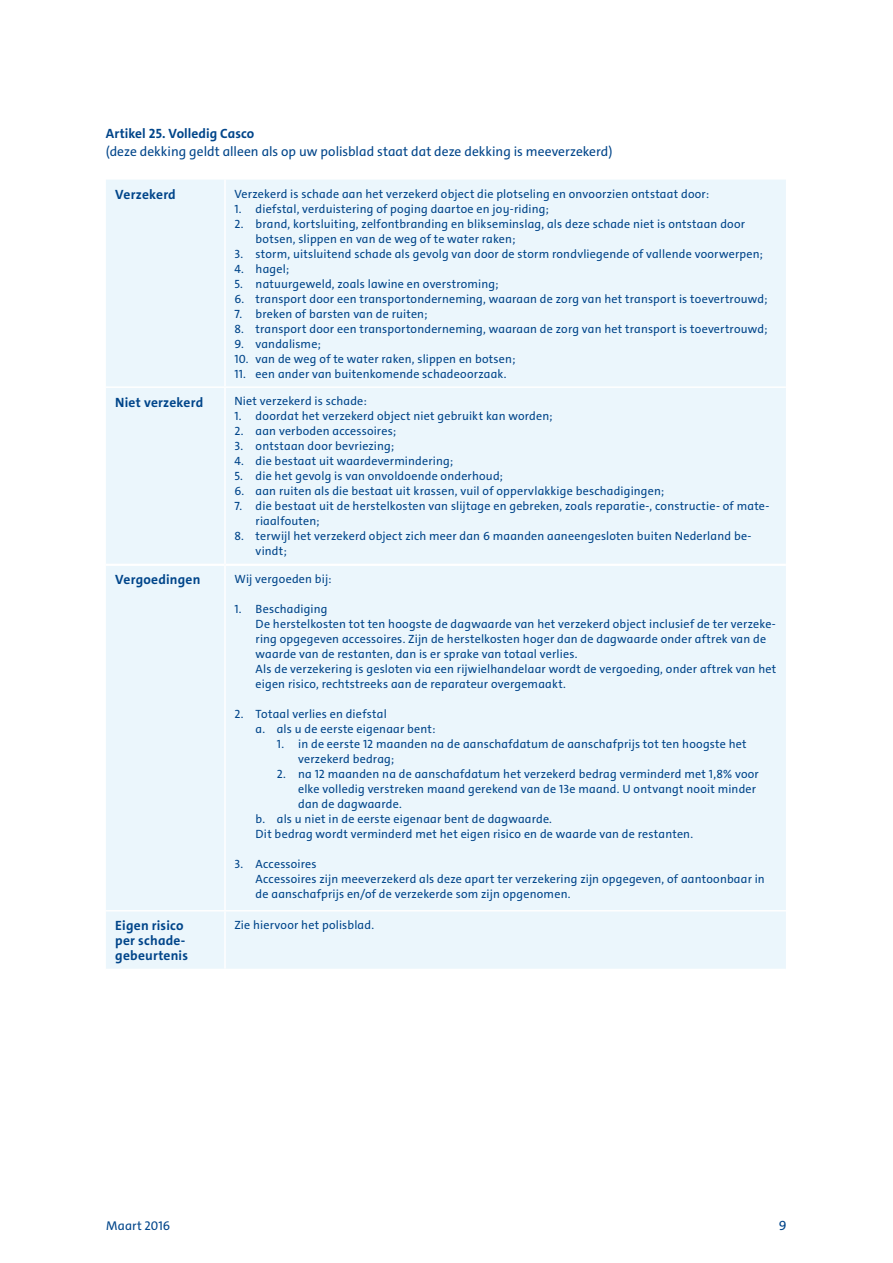
<style>
.page{position:relative;width:893px;height:1263px;background:#fff}
.page>*{position:absolute;margin:0;border:0;box-sizing:border-box;transform-origin:0 0}
.t1{font:700 13.5px/15px "The Sans C4 s";letter-spacing:.01em;color:#00458a}
.t2{font:13.5px "The Sans C4 s";color:#00458a}
.t3{font:12.75px "The Sans C4 s";letter-spacing:.005em;color:#00458a}
.t4{font:12px/15px "The Sans C4 s";letter-spacing:.015em;color:#00458a}
</style>
<div class="page">
<div style="left:106px;top:180px;width:680px;height:789px;background:#ebf6fc"></div>
<hr style="left:106px;top:564px;width:118px;height:2px;background:#fff">
<hr style="left:226px;top:564px;width:560px;height:2px;background:#fff">
<hr style="left:106px;top:386px;width:119px;height:2px;background:#fff">
<hr style="left:225px;top:386px;width:561px;height:2px;background:#fff">
<hr style="left:224px;top:180px;width:2px;height:206px;background:#fff">
<hr style="left:224px;top:388px;width:2px;height:177px;background:#fff">
<hr style="left:224px;top:565px;width:2px;height:345px;background:#fff">
<hr style="left:224px;top:911px;width:2px;height:58px;background:#fff">
<hr style="left:106px;top:910px;width:119px;height:1px;background:#fff">
<hr style="left:225px;top:910px;width:561px;height:1px;background:#fff">
<p class="t1" style="left:106px;top:126px;width:150px">Artikel 25. Volledig Casco</p>
<p class="t2" style="left:106px;top:142px;width:508px">(deze dekking geldt alleen als op uw polisblad staat dat deze dekking is meeverzekerd)</p>
<p class="t1" style="left:115px;top:187px;width:62px">Verzekerd</p>
<p class="t4" style="left:234px;top:186px;width:476px">Verzekerd is schade aan het verzekerd object die plotseling en onvoorzien ontstaat door:</p>
<p class="t4" style="left:234px;top:201px;width:316px">1. diefstal, verduistering of poging daartoe en joy-riding;</p>
<p class="t4" style="left:256px;top:216px;width:491px;text-indent:-21px">2. brand, kortsluiting, zelfontbranding en blikseminslag, als deze schade niet is ontstaan door botsen, slippen en van de weg of te water raken;</p>
<p class="t4" style="left:234px;top:246px;width:530px">3. storm, uitsluitend schade als gevolg van door de storm rondvliegende of vallende voorwerpen;</p>
<p class="t4" style="left:234px;top:261px;width:56px">4. hagel;</p>
<p class="t4" style="left:234px;top:276px;width:266px">5. natuurgeweld, zoals lawine en overstroming;</p>
<p class="t4" style="left:234px;top:291px;width:535px">6. transport door een transportonderneming, waaraan de zorg van het transport is toevertrouwd;</p>
<p class="t4" style="left:234px;top:306px;width:195px">7. breken of barsten van de ruiten;</p>
<p class="t4" style="left:234px;top:321px;width:535px">8. transport door een transportonderneming, waaraan de zorg van het transport is toevertrouwd;</p>
<p class="t4" style="left:234px;top:336px;width:88px">9. vandalisme;</p>
<p class="t4" style="left:234px;top:351px;width:283px">10. van de weg of te water raken, slippen en botsen;</p>
<p class="t4" style="left:234px;top:366px;width:274px">11. een ander van buitenkomende schadeoorzaak.</p>
<p class="t1" style="left:115px;top:395px;width:90px">Niet verzekerd</p>
<p class="t4" style="left:234px;top:394px;width:134px">Niet verzekerd is schade:</p>
<p class="t4" style="left:234px;top:409px;width:320px">1. doordat het verzekerd object niet gebruikt kan worden;</p>
<p class="t4" style="left:234px;top:424px;width:163px">2. aan verboden accessoires;</p>
<p class="t4" style="left:234px;top:439px;width:161px">3. ontstaan door bevriezing;</p>
<p class="t4" style="left:234px;top:454px;width:220px">4. die bestaat uit waardevermindering;</p>
<p class="t4" style="left:234px;top:469px;width:270px">5. die het gevolg is van onvoldoende onderhoud;</p>
<p class="t4" style="left:234px;top:484px;width:431px">6. aan ruiten als die bestaat uit krassen, vuil of oppervlakkige beschadigingen;</p>
<p class="t4" style="left:256px;top:499px;width:515px;text-indent:-21px">7. die bestaat uit de herstelkosten van slijtage en gebreken, zoals reparatie-, constructie- of mate&shy;riaalfouten;</p>
<p class="t4" style="left:256px;top:529px;width:497px;text-indent:-21px">8. terwijl het verzekerd object zich meer dan 6 maanden aaneengesloten buiten Nederland be&shy;vindt;</p>
<p class="t1" style="left:115px;top:572px;width:87px">Vergoedingen</p>
<p class="t4" style="left:234px;top:572px;width:99px">Wij vergoeden bij:</p>
<p class="t4" style="left:256px;top:602px;width:522px;text-indent:-21px">1. Beschadiging<br>De herstelkosten tot ten hoogste de dagwaarde van het verzekerd object inclusief de ter verzeke&shy;ring opgegeven accessoires. Zijn de herstelkosten hoger dan de dagwaarde onder aftrek van de waarde van de restanten, dan is er sprake van totaal verlies.<br>Als de verzekering is gesloten via een rijwielhandelaar wordt de vergoeding, onder aftrek van het eigen risico, rechtstreeks aan de reparateur overgemaakt.</p>
<p class="t4" style="left:256px;top:707px;width:181px;text-indent:-21px">2. Totaal verlies en diefstal<br>a. als u de eerste eigenaar bent:</p>
<p class="t4" style="left:298px;top:737px;width:450px;text-indent:-21px">1. in de eerste 12 maanden na de aanschafdatum de aanschafprijs tot ten hoogste het verzekerd bedrag;</p>
<p class="t4" style="left:277px;top:767px;width:483px">2. na 12 maanden na de aanschafdatum het verzekerd bedrag verminderd met 1,8% voor</p>
<p class="t4" style="left:298px;top:782px;width:459px">elke volledig verstreken maand gerekend van de 13e maand. U ontvangt nooit minder</p>
<p class="t4" style="left:298px;top:797px;width:105px">dan de dagwaarde.</p>
<p class="t4" style="left:256px;top:812px;width:298px">b. als u niet in de eerste eigenaar bent de dagwaarde.</p>
<p class="t4" style="left:256px;top:827px;width:439px">Dit bedrag wordt verminderd met het eigen risico en de waarde van de restanten.</p>
<p class="t4" style="left:256px;top:857px;width:511px;text-indent:-21px">3. Accessoires<br>Accessoires zijn meeverzekerd als deze apart ter verzekering zijn opgegeven, of aantoonbaar in de aanschafprijs en/of de verzekerde som zijn opgenomen.</p>
<p class="t1" style="left:115px;top:918px;width:74px">Eigen risico per schade&shy;gebeurtenis</p>
<p class="t4" style="left:234px;top:917px;width:141px">Zie hiervoor het polisblad.</p>
<p class="t3" style="left:106px;top:1217px;width:65px">Maart 2016</p>
<p class="t2" style="left:779px;top:1217px;width:9px">9</p>
</div>
